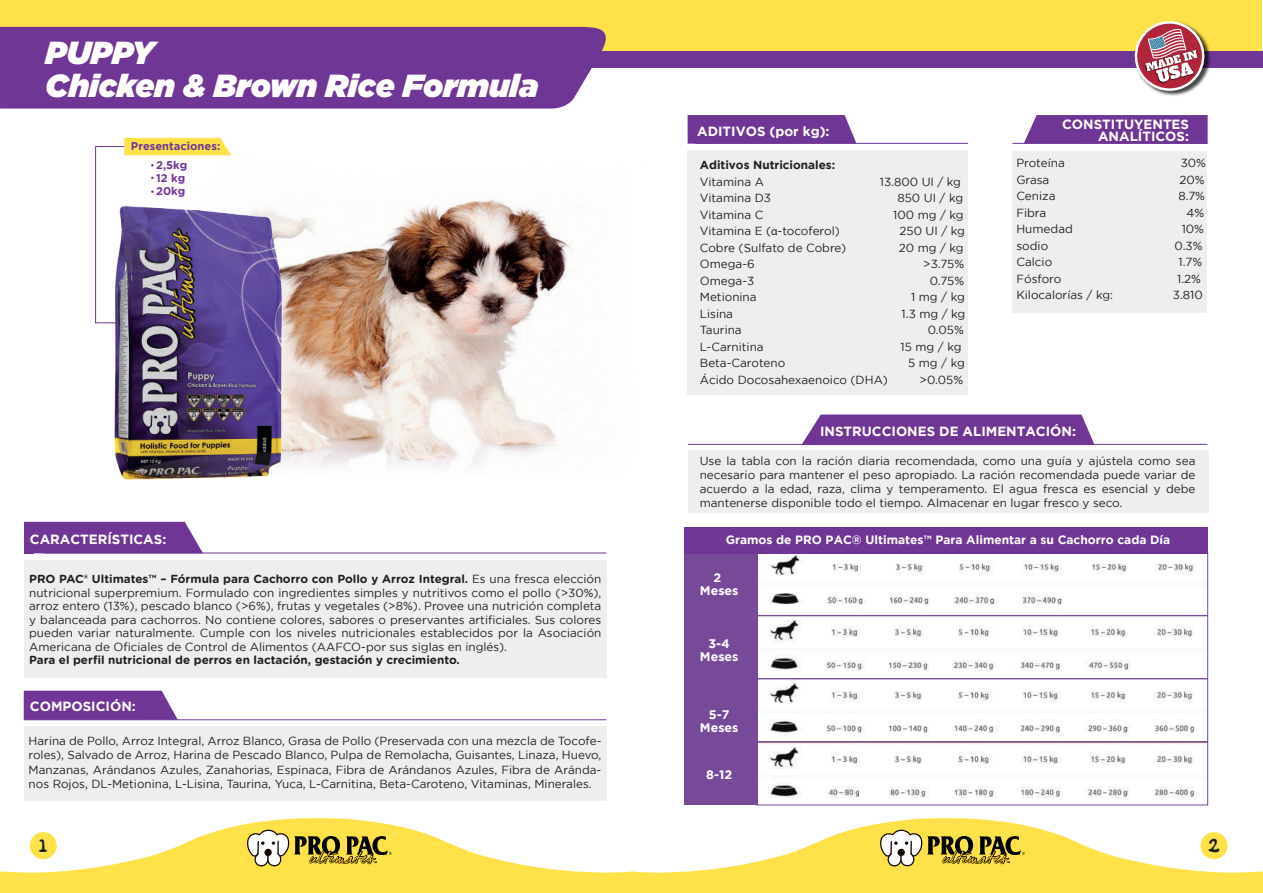
<style>
.page{position:relative;width:1263px;height:893px;background:#fff}
.page>*{position:absolute;margin:0;border:0;box-sizing:border-box;transform-origin:0 0}
.t1{font:italic 900 31.95px/33px "Gotham";color:#fff}
.t2{font:17.7px "Simpsonfont";color:#231f20}
.t3{font:700 13.35px/12px "Gotham";color:#fff;text-align:right}
.t4{font:700 12.45px/12.5px "Gotham";color:#fff;text-align:center}
.t5{font:700 12px "Gotham";color:#fff}
.t6{font:11.7px/14.1px "Gotham";color:#231f20;text-align:justify}
.t7{font:700 11.7px "Gotham Rounded";color:#231f20}
.t8{font:700 11.7px "Gotham";color:#231f20}
.t9{font:700 11.1px/18.3px "Gotham";color:#703695}
.s1{font-family:"Gotham";font-weight:400}
.s2{font-family:"Myriad Pro"}
</style>
<div class="page">
<svg style="left:1024px;top:115px;width:183px;height:28px;background:#753d98"></svg>
<img style="left:141px;top:137px;width:431px;height:385px">
<div style="left:0;top:0;width:1261px;height:61px;background:#ffe249"></div>
<div style="left:579px;top:52px;width:683px;height:16px;background:#703695"></div>
<div style="left:0;top:27px;width:615px;height:82px;background:#703695"></div>
<img style="left:768px;top:555px;width:427px;height:243px">
<div style="left:756px;top:615px;width:452px;height:64px;border:1px solid #764a98"></div>
<div style="left:756px;top:678px;width:452px;height:64px;border:1px solid #764a98"></div>
<div style="left:756px;top:742px;width:452px;height:63px;border:1px solid #764a98"></div>
<div style="left:684px;top:553px;width:74px;height:252px;background:#764a98"></div>
<div style="left:684px;top:527px;width:524px;height:27px;background:#703695"></div>
<div style="left:33px;top:522px;width:170px;height:31px;background:#703695"></div>
<div style="left:24px;top:560px;width:582px;height:117px;background:#eee"></div>
<hr style="left:43px;top:553px;width:563px;height:1px;background:#703695">
<div style="left:24px;top:727px;width:582px;height:74px;background:#eee"></div>
<div style="left:24px;top:691px;width:154px;height:28px;background:#703695"></div>
<hr style="left:24px;top:719px;width:582px;height:1px;background:#703695">
<div style="left:1012px;top:151px;width:195px;height:162px;background:#eee"></div>
<div style="left:688px;top:151px;width:280px;height:244px;background:#eee"></div>
<svg style="left:688px;top:115px;width:168px;height:29px;background:#753d98"></svg>
<hr style="left:695px;top:143px;width:273px;height:1px;background:#703695">
<hr style="left:1012px;top:143px;width:195px;height:1px;background:#703695">
<div style="left:801px;top:415px;width:294px;height:29px;background:#703695"></div>
<hr style="left:688px;top:444px;width:519px;height:1px;background:#703695">
<img style="left:1162px;top:48px;width:50px;height:48px">
<svg style="left:1131px;top:21px;width:78px;height:73px"></svg>
<svg style="left:95px;top:138px;width:136px;height:186px"></svg>
<div style="left:688px;top:450px;width:520px;height:62px;background:#eee"></div>
<div style="left:24px;top:522px;width:9px;height:31px;background:#703695"></div>
<svg style="left:1px;top:818px;width:631px;height:75px;fill:#ffe249"></svg>
<svg style="left:632px;top:818px;width:631px;height:75px;fill:#ffe249"></svg>
<svg style="left:246px;top:830px;width:146px;height:36px"></svg>
<svg style="left:879px;top:830px;width:146px;height:36px"></svg>
<img style="left:100px;top:192px;width:197px;height:298px">
<h1 class="t1" style="left:46px;top:36px;width:494px">PUPPY<br>Chicken &amp; Brown Rice Formula</h1>
<p class="t9" style="left:156px;top:137px;width:66px;text-indent:-25px">Presentaciones:<br>2,5kg</p>
<p class="t9" style="left:156px;top:171px;width:31px;line-height:13.4px">12 kg<br>20kg</p>
<p class="t3" style="left:30px;top:533px;width:138px">CARACTERÍSTICAS:</p>
<p class="t7" style="left:29px;top:570px;width:574px">PRO PAC® Ultimates™ – Fórmula para Cachorro con Pollo y Arroz Integral. <span class="s1">Es una fresca elección</span></p>
<p class="t6" style="left:29px;top:585px;width:574px;line-height:13.5px">nutricional superpremium. Formulado con ingredientes simples y nutritivos como el pollo (&gt;30%), arroz entero (13%), pescado blanco (&gt;6%), frutas y vegetales (&gt;8%). Provee una nutrición completa y balanceada para cachorros. No contiene colores, sabores o preservantes artificiales. Sus colores pueden variar naturalmente. Cumple con los niveles nutricionales establecidos por la Asociación Americana de Oficiales de Control de Alimentos (AAFCO-por sus siglas en inglés).</p>
<p class="t7" style="left:29px;top:651px;width:432px">Para el perfil nutricional de perros en lactación, gestación y crecimiento.</p>
<p class="t3" style="left:30px;top:700px;width:107px">COMPOSICIÓN:</p>
<p class="t6" style="left:29px;top:734px;width:574px">Harina de Pollo, Arroz Integral, Arroz Blanco, Grasa de Pollo (Preservada con una mezcla de Tocofe&shy;roles), Salvado de Arroz, Harina de Pescado Blanco, Pulpa de Remolacha, Guisantes, Linaza, Huevo, Manzanas, Arándanos Azules, Zanahorias, Espinaca, Fibra de Arándanos Azules, Fibra de Aránda&shy;nos Rojos, DL-Metionina, L-Lisina, Taurina, Yuca, L-Carnitina, Beta-Caroteno, Vitaminas, Minerales.</p>
<p class="t3" style="left:697px;top:125px;width:134px">ADITIVOS (por kg):</p>
<p class="t8" style="left:700px;top:158px;width:137px">Aditivos Nutricionales:</p>
<p class="t6" style="left:700px;top:174px;width:66px">Vitamina A</p>
<p class="t6" style="left:880px;top:174px;width:83px">13.800 UI / kg</p>
<p class="t6" style="left:700px;top:191px;width:73px">Vitamina D3</p>
<p class="t6" style="left:897px;top:191px;width:67px">850 UI / kg</p>
<p class="t6" style="left:700px;top:207px;width:65px">Vitamina C</p>
<p class="t6" style="left:893px;top:207px;width:72px">100 mg / kg</p>
<p class="t6" style="left:700px;top:224px;width:141px">Vitamina E (<span class="s2">α</span>-tocoferol)</p>
<p class="t6" style="left:899px;top:224px;width:67px">250 UI / kg</p>
<p class="t6" style="left:700px;top:240px;width:148px">Cobre (Sulfato de Cobre)</p>
<p class="t6" style="left:899px;top:240px;width:66px">20 mg / kg</p>
<p class="t6" style="left:700px;top:257px;width:56px">Omega-6</p>
<p class="t6" style="left:923px;top:257px;width:42px">&gt;3.75%</p>
<p class="t6" style="left:700px;top:273px;width:56px">Omega-3</p>
<p class="t6" style="left:930px;top:273px;width:36px">0.75%</p>
<p class="t6" style="left:700px;top:290px;width:58px">Metionina</p>
<p class="t6" style="left:911px;top:290px;width:55px">1 mg / kg</p>
<p class="t6" style="left:700px;top:306px;width:35px">Lisina</p>
<p class="t6" style="left:902px;top:306px;width:65px">1.3 mg / kg</p>
<p class="t6" style="left:700px;top:323px;width:43px">Taurina</p>
<p class="t6" style="left:928px;top:323px;width:38px">0.05%</p>
<p class="t6" style="left:700px;top:339px;width:65px">L-Carnitina</p>
<p class="t6" style="left:900px;top:339px;width:62px">15 mg / kg</p>
<p class="t6" style="left:700px;top:356px;width:87px">Beta-Caroteno</p>
<p class="t6" style="left:908px;top:356px;width:58px">5 mg / kg</p>
<p class="t6" style="left:700px;top:372px;width:190px">Ácido Docosahexaenoico (DHA)</p>
<p class="t6" style="left:920px;top:372px;width:45px">&gt;0.05%</p>
<p class="t3" style="left:1062px;top:118px;width:128px">CONSTITUYENTES<br>ANALÍTICOS:</p>
<p class="t6" style="left:1016px;top:156px;width:50px">Proteína</p>
<p class="t6" style="left:1181px;top:156px;width:27px">30%</p>
<p class="t6" style="left:1016px;top:173px;width:34px">Grasa</p>
<p class="t6" style="left:1179px;top:173px;width:27px">20%</p>
<p class="t6" style="left:1016px;top:189px;width:41px">Ceniza</p>
<p class="t6" style="left:1178px;top:189px;width:28px">8.7%</p>
<p class="t6" style="left:1016px;top:206px;width:31px">Fibra</p>
<p class="t6" style="left:1186px;top:206px;width:19px">4%</p>
<p class="t6" style="left:1016px;top:222px;width:58px">Humedad</p>
<p class="t6" style="left:1182px;top:222px;width:24px">10%</p>
<p class="t6" style="left:1016px;top:239px;width:33px">sodio</p>
<p class="t6" style="left:1174px;top:239px;width:29px">0.3%</p>
<p class="t6" style="left:1016px;top:255px;width:37px">Calcio</p>
<p class="t6" style="left:1178px;top:255px;width:25px">1.7%</p>
<p class="t6" style="left:1016px;top:272px;width:46px">Fósforo</p>
<p class="t6" style="left:1177px;top:272px;width:25px">1.2%</p>
<p class="t6" style="left:1016px;top:288px;width:98px">Kilocalorías / kg:</p>
<p class="t6" style="left:1173px;top:288px;width:31px">3.810</p>
<p class="t3" style="left:820px;top:425px;width:257px">INSTRUCCIONES DE ALIMENTACIÓN:</p>
<p class="t6" style="left:700px;top:454px;width:497px">Use la tabla con la ración diaria recomendada, como una guía y ajústela como sea necesario para mantener el peso apropiado. La ración recomendada puede variar de acuerdo a la edad, raza, clima y temperamento. El agua fresca es esencial y debe mantenerse disponible todo el tiempo. Almacenar en lugar fresco y seco.</p>
<p class="t5" style="left:726px;top:533px;width:446px">Gramos de PRO PAC® Ultimates™ Para Alimentar a su Cachorro cada Día</p>
<p class="t4" style="left:700px;top:571px;width:40px">2<br>Meses</p>
<p class="t4" style="left:700px;top:637px;width:40px">3-4<br>Meses</p>
<p class="t4" style="left:700px;top:708px;width:40px">5-7<br>Meses</p>
<p class="t4" style="left:706px;top:768px;width:27px">8-12</p>
<h2 class="t2" style="left:39px;top:831px;width:10px">1</h2>
<h2 class="t2" style="left:1208px;top:831px;width:13px">2</h2>
</div>
